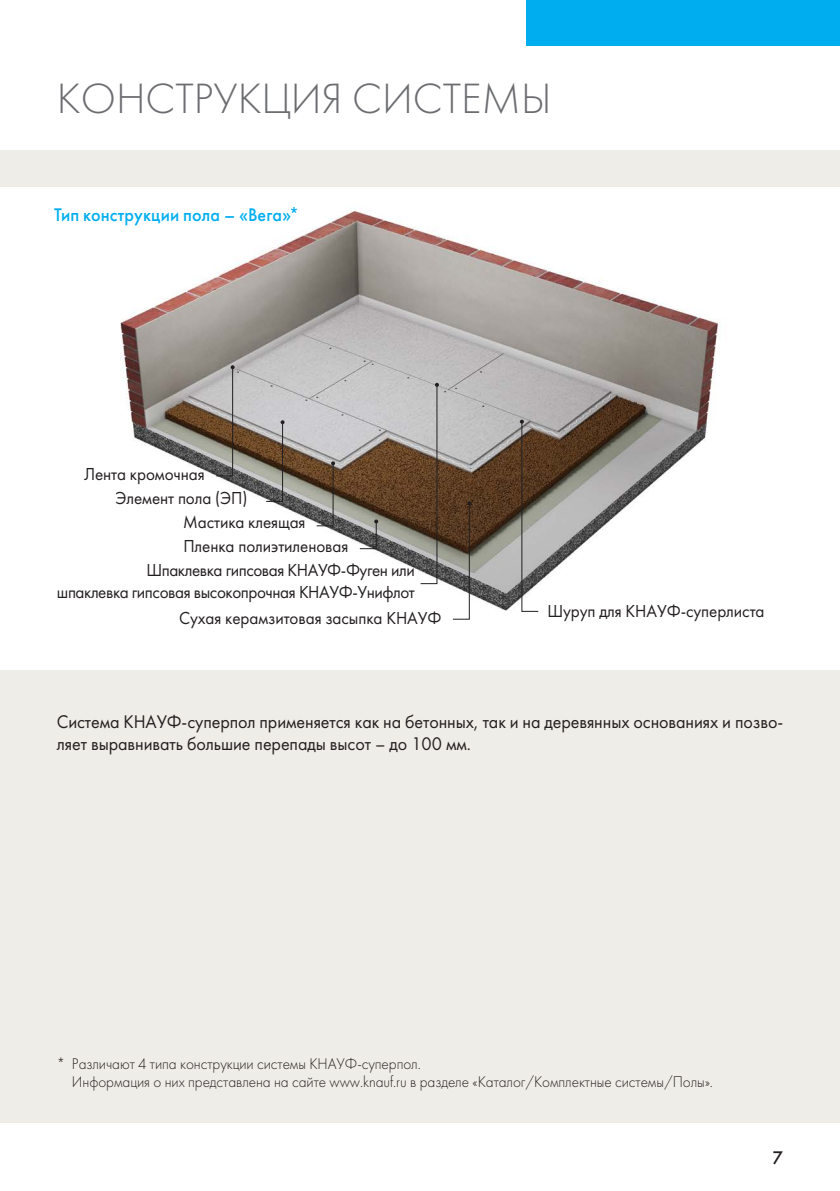
<style>
.page{position:relative;width:840px;height:1191px;background:#fff}
.page>*{position:absolute;margin:0;border:0;box-sizing:border-box;transform-origin:0 0}
.t1{font:300 44px "Futura PT";color:#6c6d70}
.t2{font:19px/22px "Futura PT";letter-spacing:-.005em;color:#231f20;scale:.95 1}
.t3{font:500 19px "Futura PT";letter-spacing:.01em;color:#00aeef;scale:.95 1}
.t4{font:500 19px "Futura PT";color:#231f20}
.t5{font:18px/25.2px "Futura PT";letter-spacing:-.025em;color:#231f20;scale:.95 1}
.t6{font:18px "Futura PT";letter-spacing:-.005em;color:#231f20;scale:.95 1}
.t7{font:300 16px/18px "Futura PT";letter-spacing:-.005em;color:#231f20;scale:.95 1}
</style>
<div class="page">
<div style="left:0;top:150px;width:839px;height:973px;background:#efede7"></div>
<div style="left:525px;top:0;width:314px;height:45px;background:#00aeef"></div>
<div style="left:0;top:187px;width:839px;height:482px;background:#fff"></div>
<img style="left:120px;top:208px;width:599px;height:403px">
<svg style="left:215px;top:365px;width:19px;height:112px"></svg>
<svg style="left:358px;top:519px;width:20px;height:30px"></svg>
<svg style="left:265px;top:420px;width:19px;height:82px"></svg>
<svg style="left:419px;top:383px;width:19px;height:201px"></svg>
<svg style="left:519px;top:420px;width:20px;height:192px"></svg>
<svg style="left:315px;top:461px;width:20px;height:66px"></svg>
<svg style="left:451px;top:501px;width:20px;height:119px"></svg>
<h1 class="t1" style="left:57px;top:73px;width:495px">КОНСТРУКЦИЯ СИСТЕМЫ</h1>
<p class="t3" style="left:54px;top:204px;width:259px">Тип конструкции пола – «Вега»*</p>
<p class="t6" style="left:84px;top:463px;width:129px">Лента кромочная</p>
<p class="t6" style="left:115px;top:487px;width:140px">Элемент пола (ЭП)</p>
<p class="t6" style="left:183px;top:511px;width:130px">Мастика клеящая</p>
<p class="t6" style="left:183px;top:535px;width:175px">Пленка полиэтиленовая</p>
<p class="t5" style="left:146px;top:558px;width:284px">Шпаклевка гипсовая КНАУФ-Фуген или</p>
<p class="t5" style="left:179px;top:580px;width:277px;text-indent:-122px">шпаклевка гипсовая высокопрочная КНАУФ-Унифлот<br>Сухая керамзитовая засыпка КНАУФ</p>
<p class="t6" style="left:547px;top:600px;width:230px">Шуруп для КНАУФ-суперлиста</p>
<p class="t2" style="left:57px;top:710px;width:765px">Система КНАУФ-суперпол применяется как на бетонных, так и на деревянных основаниях и позво&shy;ляет выравнивать большие перепады высот – до 100 мм.</p>
<p class="t7" style="left:72px;top:1055px;width:676px;text-indent:-15px">* Различают 4 типа конструкции системы КНАУФ-суперпол.<br>Информация о них представлена на сайте www.knauf.ru в разделе «Каталог/Комплектные системы/Полы».</p>
<p class="t4" style="left:772px;top:1146px;width:12px">7</p>
</div>
